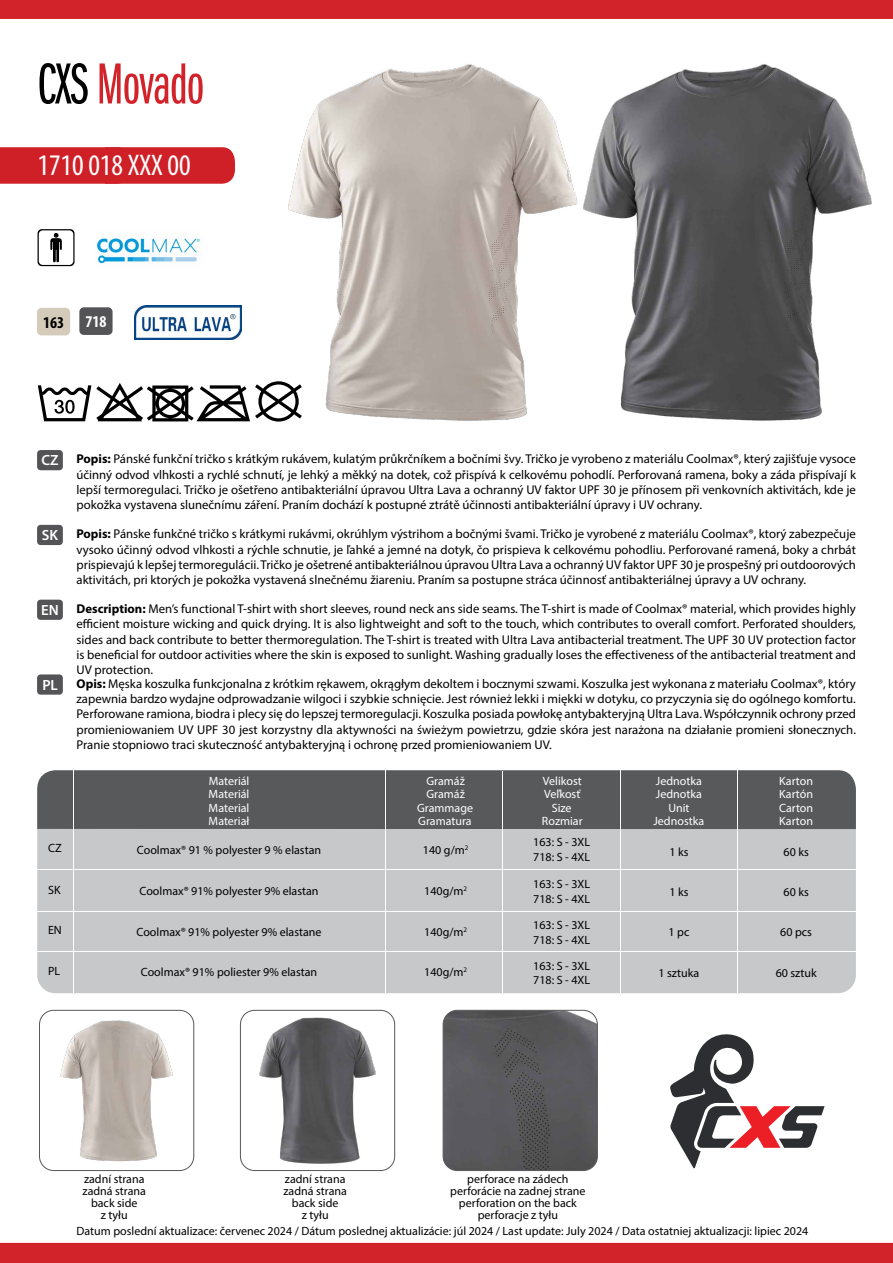
<style>
.page{position:relative;width:893px;height:1263px;background:#fff}
.page>*{position:absolute;margin:0;border:0;box-sizing:border-box;transform-origin:0 0}
.t1{font:60px "ITC Franklin Gothic Std Bk X Cp";letter-spacing:-.01em;color:#d2232a}
.t2{font:condensed 30px "Myriad Pro";color:#fff}
.t3{font:700 condensed 16.5px "Myriad Pro";color:#000}
.t4{font:700 condensed 16.5px "Myriad Pro";color:#fff}
.t5{font:600 14.85px "Myriad Pro";color:#fff}
.t6{font:12.75px/15.3px "Myriad Pro";color:#000;text-align:justify}
.t7{font:12px/12px "Myriad Pro";color:#000}
.t8{font:12px "Myriad Pro";color:#fff}
.t9{font:7.05px "Myriad Pro";color:#000}
.s1{color:#000}
.s2{font-weight:700}
</style>
<div class="page">
<div style="left:0;top:147px;width:235px;height:37px;background:#cf2027"></div>
<div style="left:37px;top:525px;width:26px;height:20px;background:#545456;border-radius:3px"></div>
<div style="left:37px;top:450px;width:26px;height:20px;background:#545456;border-radius:3px"></div>
<div style="left:37px;top:600px;width:26px;height:20px;background:#545456;border-radius:3px"></div>
<div style="left:37px;top:674px;width:26px;height:21px;background:#545456;border-radius:3px"></div>
<img style="left:288px;top:64px;width:274px;height:357px">
<img style="left:562px;top:64px;width:310px;height:357px">
<div style="left:0;top:0;width:893px;height:19px;background:#d2232a"></div>
<div style="left:0;top:1243px;width:893px;height:20px;background:#d2232a"></div>
<svg style="left:670px;top:1034px;width:155px;height:134px"></svg>
<svg style="left:38px;top:381px;width:264px;height:41px"></svg>
<img style="left:42px;top:1010px;width:149px;height:160px">
<div style="left:39px;top:1010px;width:155px;height:161px;border:1px solid #58595b;border-radius:14px"></div>
<img style="left:240px;top:1010px;width:155px;height:160px">
<div style="left:240px;top:1010px;width:155px;height:161px;border:1px solid #58595b;border-radius:14px"></div>
<img style="left:443px;top:1010px;width:154px;height:160px">
<div style="left:443px;top:1010px;width:155px;height:161px;border:1px solid #58595b;border-radius:14px"></div>
<div style="left:37px;top:773px;width:819px;height:220px;background:#c7c8ca;border-radius:18px"></div>
<div style="left:37px;top:770px;width:819px;height:59px;background:#58595b"></div>
<hr style="left:73px;top:771px;width:1px;height:222px;background:#fff">
<hr style="left:738px;top:771px;width:1px;height:222px;background:#fff">
<hr style="left:620px;top:771px;width:1px;height:222px;background:#fff">
<hr style="left:503px;top:771px;width:1px;height:222px;background:#fff">
<hr style="left:385px;top:771px;width:1px;height:222px;background:#fff">
<hr style="left:37px;top:952px;width:819px;height:1px;background:#fff">
<hr style="left:37px;top:869px;width:819px;height:1px;background:#fff">
<hr style="left:37px;top:911px;width:819px;height:1px;background:#fff">
<img style="left:95px;top:234px;width:106px;height:30px">
<img style="left:135px;top:305px;width:106px;height:35px">
<svg style="left:37px;top:229px;width:38px;height:38px"></svg>
<div style="left:37px;top:308px;width:33px;height:27px;background:#d4cbba;border-radius:5px"></div>
<div style="left:79px;top:307px;width:34px;height:28px;background:#545456;border-radius:5px"></div>
<h1 class="t1" style="left:37px;top:53px;width:168px"><span class="s1">CXS</span> Movado</h1>
<h2 class="t2" style="left:38px;top:147px;width:155px">1710 018 XXX 00</h2>
<p class="t3" style="left:43px;top:312px;width:23px">163</p>
<p class="t4" style="left:85px;top:311px;width:23px">718</p>
<p class="t5" style="left:42px;top:451px;width:19px">CZ</p>
<p class="t6" style="left:77px;top:451px;width:781px"><span class="s2">Popis:</span> Pánské funkční tričko s krátkým rukávem, kulatým průkrčníkem a bočními švy. Tričko je vyrobeno z materiálu Coolmax®, který zajišťuje vysoce účinný odvod vlhkosti a rychlé schnutí, je lehký a měkký na dotek, což přispívá k celkovému pohodlí. Perforovaná ramena, boky a záda přispívají k lepší termoregulaci. Tričko je ošetřeno antibakteriální úpravou Ultra Lava a ochranný UV faktor UPF 30 je přínosem při venkovních aktivitách, kde je pokožka vystavena slunečnímu záření. Praním dochází k postupné ztrátě účinnosti antibakteriální úpravy i UV ochrany.</p>
<p class="t5" style="left:42px;top:525px;width:18px">SK</p>
<p class="t6" style="left:77px;top:526px;width:781px"><span class="s2">Popis:</span> Pánske funkčné tričko s krátkymi rukávmi, okrúhlym výstrihom a bočnými švami. Tričko je vyrobené z materiálu Coolmax®, ktorý zabezpečuje vysoko účinný odvod vlhkosti a rýchle schnutie, je ľahké a jemné na dotyk, čo prispieva k celkovému pohodliu. Perforované ramená, boky a chrbát prispievajú k lepšej termoregulácii. Tričko je ošetrené antibakteriálnou úpravou Ultra Lava a ochranný UV faktor UPF 30 je prospešný pri outdoorových aktivitách, pri ktorých je pokožka vystavená slnečnému žiareniu. Praním sa postupne stráca účinnosť antibakteriálnej úpravy a UV ochrany.</p>
<p class="t5" style="left:41px;top:600px;width:19px">EN</p>
<p class="t5" style="left:42px;top:675px;width:17px">PL</p>
<p class="t6" style="left:77px;top:601px;width:781px"><span class="s2">Description:</span> Men’s functional T-shirt with short sleeves, round neck ans side seams. The T-shirt is made of Coolmax® material, which provides highly efficient moisture wicking and quick drying. It is also lightweight and soft to the touch, which contributes to overall comfort. Perforated shoulders, sides and back contribute to better thermoregulation. The T-shirt is treated with Ultra Lava antibacterial treatment. The UPF 30 UV protection factor is beneficial for outdoor activities where the skin is exposed to sunlight. Washing gradually loses the effectiveness of the antibacterial treatment and UV protection.</p>
<p class="t6" style="left:77px;top:675px;width:781px"><span class="s2">Opis:</span> Męska koszulka funkcjonalna z krótkim rękawem, okrągłym dekoltem i bocznymi szwami. Koszulka jest wykonana z materiału Coolmax®, który zapewnia bardzo wydajne odprowadzanie wilgoci i szybkie schnięcie. Jest również lekki i miękki w dotyku, co przyczynia się do ogólnego komfortu.<br>Perforowane ramiona, biodra i plecy się do lepszej termoregulacji. Koszulka posiada powłokę antybakteryjną Ultra Lava. Współczynnik ochrony przed promieniowaniem UV UPF 30 jest korzystny dla aktywności na świeżym powietrzu, gdzie skóra jest narażona na działanie promieni słonecznych.<br>Pranie stopniowo traci skuteczność antybakteryjną i ochronę przed promieniowaniem UV.</p>
<p class="t8" style="left:209px;top:773px;width:42px">Materiál</p>
<p class="t8" style="left:427px;top:773px;width:40px">Gramáž</p>
<p class="t8" style="left:543px;top:773px;width:40px">Velikost</p>
<p class="t8" style="left:656px;top:773px;width:48px">Jednotka</p>
<p class="t8" style="left:779px;top:773px;width:35px">Karton</p>
<p class="t8" style="left:544px;top:787px;width:38px">Veľkosť</p>
<p class="t8" style="left:542px;top:814px;width:42px">Rozmiar</p>
<p class="t8" style="left:209px;top:787px;width:42px">Materiál</p>
<p class="t8" style="left:656px;top:787px;width:48px">Jednotka</p>
<p class="t8" style="left:653px;top:814px;width:52px">Jednostka</p>
<p class="t8" style="left:427px;top:787px;width:40px">Gramáž</p>
<p class="t8" style="left:418px;top:814px;width:55px">Gramatura</p>
<p class="t8" style="left:779px;top:787px;width:35px">Kartón</p>
<p class="t8" style="left:779px;top:814px;width:35px">Karton</p>
<p class="t8" style="left:209px;top:800px;width:42px">Material</p>
<p class="t8" style="left:552px;top:800px;width:21px">Size</p>
<p class="t8" style="left:779px;top:800px;width:36px">Carton</p>
<p class="t7" style="left:783px;top:846px;width:27px">60 ks</p>
<p class="t8" style="left:417px;top:800px;width:57px">Grammage</p>
<p class="t8" style="left:668px;top:800px;width:23px">Unit</p>
<p class="t8" style="left:209px;top:814px;width:42px">Materiał</p>
<p class="t7" style="left:137px;top:844px;width:186px">Coolmax® 91 % polyester 9 % elastan</p>
<p class="t7" style="left:533px;top:835px;width:58px;line-height:14.4px">163: S - 3XL<br>718: S - 4XL</p>
<p class="t7" style="left:533px;top:877px;width:58px;line-height:14.4px">163: S - 3XL<br>718: S - 4XL</p>
<p class="t7" style="left:533px;top:918px;width:58px;line-height:14.4px">163: S - 3XL<br>718: S - 4XL</p>
<p class="t7" style="left:533px;top:958px;width:58px;line-height:14.4px">163: S - 3XL<br>718: S - 4XL</p>
<p class="t7" style="left:48px;top:842px;width:15px">CZ</p>
<p class="t7" style="left:423px;top:844px;width:47px">140 g/m<sup>2</sup></p>
<p class="t7" style="left:669px;top:846px;width:21px">1 ks</p>
<p class="t7" style="left:48px;top:883px;width:14px">SK</p>
<p class="t7" style="left:140px;top:885px;width:181px">Coolmax® 91% polyester 9% elastan</p>
<p class="t7" style="left:424px;top:885px;width:41px">140g/m</p>
<p class="t7" style="left:669px;top:886px;width:21px">1 ks</p>
<p class="t7" style="left:783px;top:886px;width:27px">60 ks</p>
<p class="t9" style="left:464px;top:885px;width:5px">2</p>
<p class="t7" style="left:48px;top:924px;width:15px">EN</p>
<p class="t7" style="left:780px;top:925px;width:33px">60 pcs</p>
<p class="t7" style="left:424px;top:926px;width:44px">140g/m<sup>2</sup></p>
<p class="t7" style="left:424px;top:966px;width:44px">140g/m<sup>2</sup></p>
<p class="t7" style="left:668px;top:925px;width:22px">1 pc</p>
<p class="t7" style="left:137px;top:926px;width:187px">Coolmax® 91% polyester 9% elastane</p>
<p class="t7" style="left:141px;top:966px;width:178px">Coolmax® 91% poliester 9% elastan</p>
<p class="t7" style="left:48px;top:964px;width:14px">PL</p>
<p class="t7" style="left:658px;top:966px;width:42px">1 sztuka</p>
<p class="t7" style="left:776px;top:966px;width:42px">60 sztuk</p>
<p class="t7" style="left:83px;top:1172px;width:65px;text-align:center">zadní strana zadná strana back side<br>z tyłu</p>
<p class="t7" style="left:283px;top:1172px;width:65px;text-align:center">zadní strana zadná strana back side<br>z tyłu</p>
<p class="t7" style="left:450px;top:1172px;width:137px;text-align:center">perforace na zádech perforácie na zadnej strane perforation on the back perforacje z tyłu</p>
<p class="t7" style="left:76px;top:1225px;width:733px">Datum poslední aktualizace: červenec 2024 / Dátum poslednej aktualizácie: júl 2024 / Last update: July 2024 / Data ostatniej aktualizacji: lipiec 2024</p>
</div>
